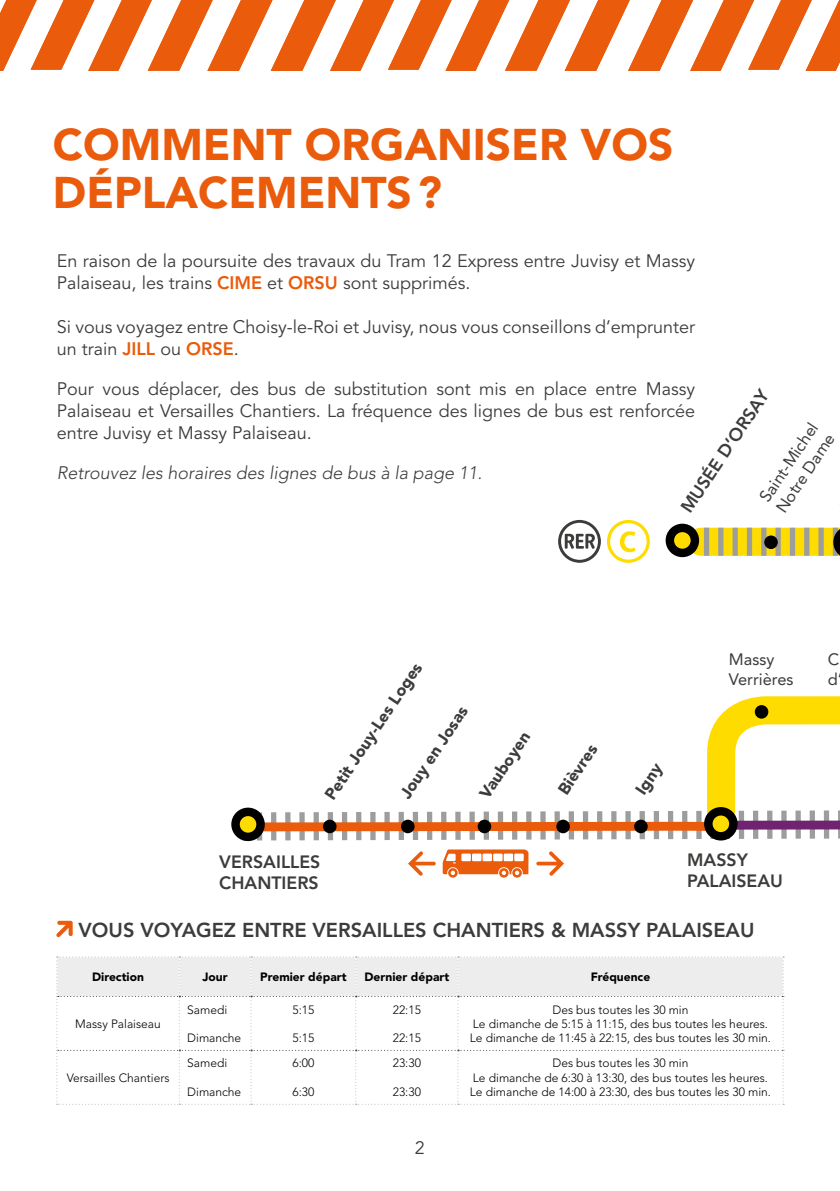
<style>
.page{position:relative;width:840px;height:1191px;background:#fff}
.page>*{position:absolute;margin:0;border:0;box-sizing:border-box;transform-origin:0 0}
.t1{font:900 44px/48px "Avenir LT Std";color:#ea5b0b}
.t2{font:800 20px "Avenir LT Std";color:#3c3c3b}
.t3{font:18px/22px "Avenir LT Std";color:#3c3c3b}
.t4{font:italic 300 18px "Avenir LT Std";color:#3c3c3b}
.t5{font:800 17.8px/21.2px "Avenir LT Std";color:#3c3c3b}
.t6{font:900 16.4px "Avenir LT Std";color:#3c3c3b}
.t7{font:16.4px/19.8px "Avenir LT Std";color:#3c3c3b}
.t8{font:300 12px/14.4px "Avenir LT Std";color:#000;text-align:center}
.t9{font:900 12px "Avenir LT Std";color:#000}
.s1{font-weight:800;color:#ea5b0b}
</style>
<div class="page">
<svg style="left:56px;top:920px;width:17px;height:17px"></svg>
<svg style="left:56px;top:956px;width:727px;height:148px"></svg>
<svg style="left:0;top:0;width:839px;height:71px"></svg>
<svg style="left:442px;top:849px;width:86px;height:28px"></svg>
<svg style="left:408px;top:851px;width:27px;height:24px"></svg>
<svg style="left:536px;top:851px;width:27px;height:24px"></svg>
<svg style="left:240px;top:835px;width:599px;height:7px"></svg>
<svg style="left:235px;top:812px;width:25px;height:25px"></svg>
<div style="left:231px;top:807px;width:34px;height:34px;border:8px solid #000;border-radius:50%"></div>
<div style="left:703px;top:807px;width:34px;height:33px;border:8px solid #000;border-radius:50%"></div>
<svg style="left:248px;top:520px;width:592px;height:315px"></svg>
<h1 class="t1" style="left:53px;top:120px;width:621px">COMMENT ORGANISER VOS<br>DÉPLACEMENTS?</h1>
<p class="t3" style="left:57px;top:251px;width:639px">En raison de la poursuite des travaux du Tram 12 Express entre Juvisy et Massy<br>Palaiseau, les trains <span class="s1">CIME</span> et <span class="s1">ORSU</span> sont supprimés.</p>
<p class="t3" style="left:57px;top:317px;width:639px">Si vous voyagez entre Choisy-le-Roi et Juvisy, nous vous conseillons d’emprunter un train <span class="s1">JILL</span> ou <span class="s1">ORSE</span>.</p>
<p class="t3" style="left:57px;top:379px;width:639px;text-align:justify">Pour vous déplacer, des bus de substitution sont mis en place entre Massy Palaiseau et Versailles Chantiers. La fréquence des lignes de bus est renforcée entre Juvisy et Massy Palaiseau.</p>
<p class="t4" style="left:57px;top:463px;width:426px">Retrouvez les horaires des lignes de bus à la page 11.</p>
<p class="t5" style="left:675px;top:505px;width:145px;rotate:-56deg">MUSÉE D’ORSAY</p>
<p class="t7" style="left:754px;top:494px;width:93px;rotate:-56deg">Saint-Michel</p>
<p class="t7" style="left:771px;top:505px;width:93px;rotate:-56deg">Notre Dame</p>
<p class="t6" style="left:320px;top:792px;width:163px;rotate:-56deg">Petit Jouy-Les Loges</p>
<p class="t6" style="left:395px;top:791px;width:109px;rotate:-56deg">Jouy en Josas</p>
<p class="t6" style="left:474px;top:791px;width:79px;rotate:-56deg">Vauboyen</p>
<p class="t5" style="left:219px;top:851px;width:103px">VERSAILLES<br>CHANTIERS</p>
<p class="t6" style="left:553px;top:787px;width:58px;rotate:-56deg">Bièvres</p>
<p class="t7" style="left:728px;top:649px;width:66px">Massy<br>Verrières</p>
<p class="t6" style="left:631px;top:787px;width:35px;rotate:-56deg">Igny</p>
<p class="t5" style="left:686px;top:849px;width:97px">MASSY<br>PALAISEAU</p>
<p class="t2" style="left:79px;top:918px;width:677px">VOUS VOYAGEZ ENTRE VERSAILLES CHANTIERS &amp; MASSY PALAISEAU</p>
<p class="t9" style="left:92px;top:969px;width:53px">Direction</p>
<p class="t9" style="left:202px;top:969px;width:27px">Jour</p>
<p class="t9" style="left:260px;top:969px;width:88px">Premier départ</p>
<p class="t9" style="left:364px;top:969px;width:86px">Dernier départ</p>
<p class="t9" style="left:590px;top:969px;width:61px">Fréquence</p>
<p class="t8" style="left:75px;top:1016px;width:87px">Massy Palaiseau</p>
<p class="t8" style="left:187px;top:1002px;width:42px">Samedi</p>
<p class="t8" style="left:187px;top:1031px;width:56px">Dimanche</p>
<p class="t8" style="left:469px;top:1002px;width:302px">Des bus toutes les 30 min<br>Le dimanche de 5:15 à 11:15, des bus toutes les heures.<br>Le dimanche de 11:45 à 22:15, des bus toutes les 30 min.</p>
<p class="t8" style="left:392px;top:1002px;width:30px">22:15</p>
<p class="t8" style="left:392px;top:1031px;width:30px">22:15</p>
<p class="t8" style="left:292px;top:1002px;width:23px">5:15</p>
<p class="t8" style="left:292px;top:1031px;width:23px">5:15</p>
<p class="t8" style="left:67px;top:1070px;width:104px">Versailles Chantiers</p>
<p class="t8" style="left:187px;top:1056px;width:42px">Samedi</p>
<p class="t8" style="left:187px;top:1085px;width:56px">Dimanche</p>
<p class="t8" style="left:292px;top:1056px;width:23px">6:00</p>
<p class="t8" style="left:292px;top:1085px;width:23px">6:30</p>
<p class="t8" style="left:392px;top:1056px;width:30px">23:30</p>
<p class="t8" style="left:392px;top:1085px;width:30px">23:30</p>
<p class="t3" style="left:415px;top:1137px;width:12px">2</p>
<p class="t8" style="left:469px;top:1056px;width:302px">Des bus toutes les 30 min<br>Le dimanche de 6:30 à 13:30, des bus toutes les heures.<br>Le dimanche de 14:00 à 23:30, des bus toutes les 30 min.</p>
<p class="t7" style="left:827px;top:649px;width:13px">C d</p>
</div>
